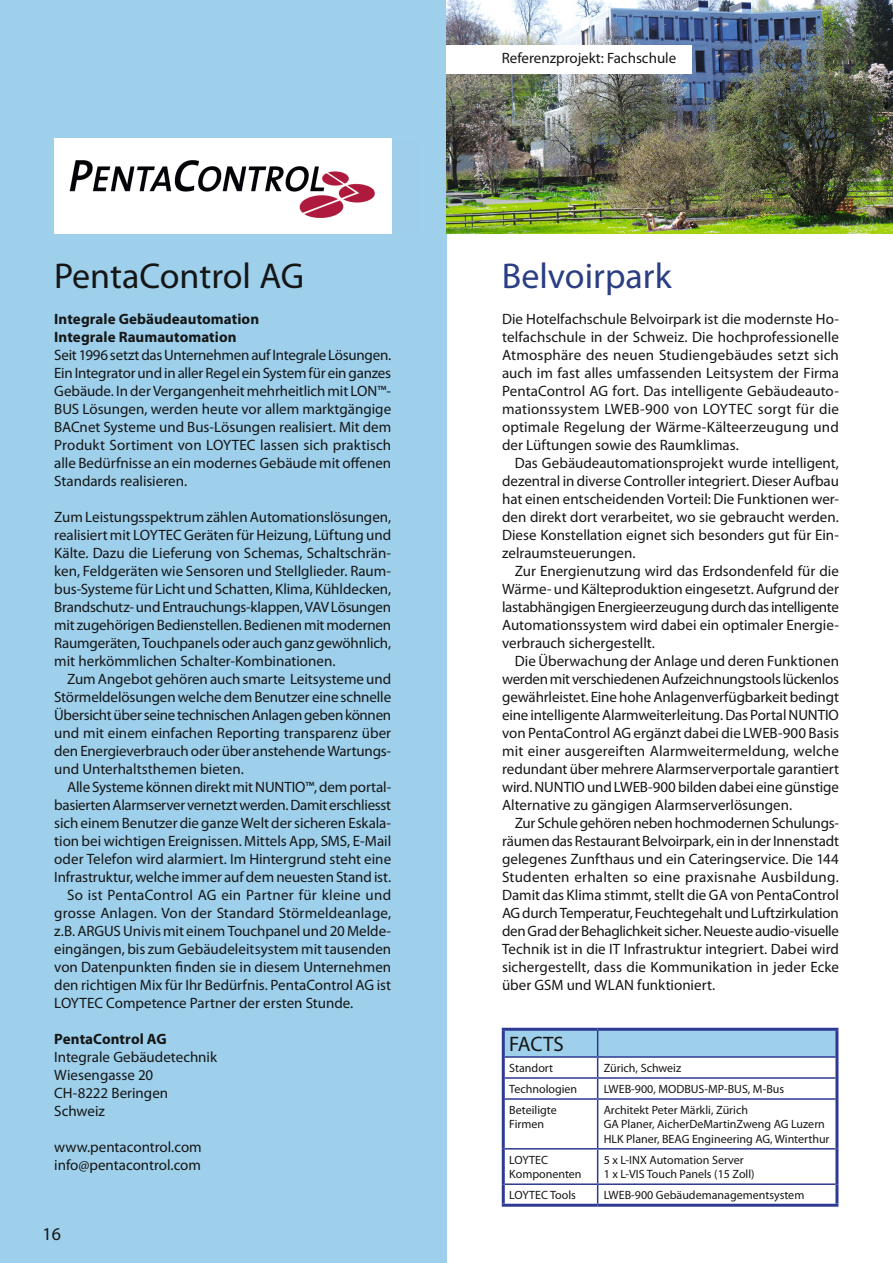
<style>
.page{position:relative;width:893px;height:1263px;background:#fff}
.page>*{position:absolute;margin:0;border:0;box-sizing:border-box;transform-origin:0 0}
.t1{font:36px "Myriad Pro";color:#151616}
.t2{font:36px "Myriad Pro";color:#2b3e83}
.t3{font:21px "Myriad Pro";letter-spacing:-.01em;color:#151616}
.t4{font:18px "Myriad Pro";color:#151616}
.t5{font:15px/18px "Myriad Pro";color:#151616;text-align:justify}
.t6{font:700 15px/18px "Myriad Pro";letter-spacing:.005em;color:#151616}
.t7{font:15px "Myriad Pro";letter-spacing:-.02em;color:#151616}
.t8{font:15px "Myriad Pro";letter-spacing:.02em;color:#151616}
.t9{font:12px/14.4px "Myriad Pro";color:#151616}
</style>
<div class="page">
<div style="left:0;top:0;width:446px;height:1263px;background:#9ecfeb"></div>
<div style="left:54px;top:139px;width:337px;height:95px;background:#fff"></div>
<img style="left:69px;top:141px;width:323px;height:90px">
<img style="left:446px;top:0;width:447px;height:233px">
<svg style="left:505px;top:1100px;width:330px;height:104px"></svg>
<svg style="left:505px;top:1031px;width:330px;height:67px"></svg>
<hr style="left:505px;top:1098px;width:93px;height:2px;background:#2d3993">
<hr style="left:598px;top:1098px;width:237px;height:2px;background:#2d3993">
<hr style="left:597px;top:1100px;width:1px;height:48px;background:#2d3993">
<hr style="left:505px;top:1148px;width:93px;height:1px;background:#2d3993">
<hr style="left:598px;top:1148px;width:237px;height:1px;background:#2d3993">
<hr style="left:597px;top:1149px;width:1px;height:34px;background:#2d3993">
<hr style="left:505px;top:1183px;width:93px;height:2px;background:#2d3993">
<hr style="left:598px;top:1183px;width:237px;height:2px;background:#2d3993">
<svg style="left:597px;top:1185px;width:1px;height:19px"></svg>
<hr style="left:502px;top:1028px;width:96px;height:3px;background:#2d3993">
<hr style="left:502px;top:1031px;width:3px;height:26px;background:#2d3993">
<hr style="left:598px;top:1028px;width:240px;height:3px;background:#2d3993">
<hr style="left:835px;top:1031px;width:3px;height:26px;background:#2d3993">
<hr style="left:502px;top:1057px;width:3px;height:21px;background:#2d3993">
<hr style="left:835px;top:1057px;width:3px;height:21px;background:#2d3993">
<hr style="left:502px;top:1078px;width:3px;height:21px;background:#2d3993">
<hr style="left:835px;top:1078px;width:3px;height:21px;background:#2d3993">
<hr style="left:502px;top:1099px;width:3px;height:50px;background:#2d3993">
<hr style="left:835px;top:1099px;width:3px;height:50px;background:#2d3993">
<hr style="left:502px;top:1149px;width:3px;height:35px;background:#2d3993">
<hr style="left:835px;top:1149px;width:3px;height:35px;background:#2d3993">
<hr style="left:502px;top:1184px;width:3px;height:20px;background:#2d3993">
<hr style="left:835px;top:1184px;width:3px;height:20px;background:#2d3993">
<hr style="left:502px;top:1204px;width:96px;height:3px;background:#2d3993">
<hr style="left:598px;top:1204px;width:240px;height:3px;background:#2d3993">
<div style="left:446px;top:45px;width:246px;height:29px;background:#fff"></div>
<h1 class="t1" style="left:54px;top:254px;width:252px">PentaControl AG</h1>
<p class="t6" style="left:54px;top:309px;width:206px">Integrale Gebäudeautomation<br>Integrale Raumautomation</p>
<p class="t5" style="left:54px;top:346px;width:338px">Seit 1996 setzt das Unternehmen auf Integrale Lösungen.<br>Ein Integrator und in aller Regel ein System für ein ganzes Gebäude. In der Vergangenheit mehrheitlich mit LON™- BUS Lösungen, werden heute vor allem marktgängige BACnet Systeme und Bus-Lösungen realisiert. Mit dem Produkt Sortiment von LOYTEC lassen sich praktisch alle Bedürfnisse an ein modernes Gebäude mit offenen Standards realisieren.</p>
<p class="t5" style="left:54px;top:508px;width:338px">Zum Leistungsspektrum zählen Automationslösungen, realisiert mit LOYTEC Geräten für Heizung, Lüftung und Kälte. Dazu die Lieferung von Schemas, Schaltschrän&shy;ken, Feldgeräten wie Sensoren und Stellglieder. Raum&shy;bus-Systeme für Licht und Schatten, Klima, Kühldecken, Brandschutz- und Entrauchungs-klappen, VAV Lösungen mit zugehörigen Bedienstellen. Bedienen mit modernen Raumgeräten, Touchpanels oder auch ganz gewöhnlich, mit herkömmlichen Schalter-Kombinationen.</p>
<p class="t5" style="left:54px;top:670px;width:338px;text-indent:13px">Zum Angebot gehören auch smarte Leitsysteme und Störmeldelösungen welche dem Benutzer eine schnelle Übersicht über seine technischen Anlagen geben können und mit einem einfachen Reporting transparenz über den Energieverbrauch oder über anstehende Wartungs&shy;und Unterhaltsthemen bieten.</p>
<p class="t5" style="left:67px;top:778px;width:326px">Alle Systeme können direkt mit NUNTIO™, dem portal-</p>
<p class="t7" style="left:54px;top:796px;width:338px">basierten Alarmserver vernetzt werden. Damit erschliesst</p>
<p class="t5" style="left:54px;top:814px;width:338px">sich einem Benutzer die ganze Welt der sicheren Eskala-</p>
<p class="t5" style="left:54px;top:832px;width:338px">tion bei wichtigen Ereignissen. Mittels App, SMS, E-Mail</p>
<p class="t5" style="left:54px;top:850px;width:338px">oder Telefon wird alarmiert. Im Hintergrund steht eine</p>
<p class="t5" style="left:54px;top:868px;width:338px">Infrastruktur, welche immer auf dem neuesten Stand ist.</p>
<p class="t8" style="left:67px;top:886px;width:326px">So ist PentaControl AG ein Partner für kleine und</p>
<p class="t5" style="left:54px;top:904px;width:338px">grosse Anlagen. Von der Standard Störmeldeanlage,</p>
<p class="t5" style="left:54px;top:922px;width:338px">z.B. ARGUS Univis mit einem Touchpanel und 20 Melde-</p>
<p class="t5" style="left:54px;top:940px;width:338px">eingängen, bis zum Gebäudeleitsystem mit tausenden</p>
<p class="t5" style="left:54px;top:958px;width:338px">von Datenpunkten finden sie in diesem Unternehmen</p>
<p class="t5" style="left:54px;top:976px;width:338px">den richtigen Mix für Ihr Bedürfnis. PentaControl AG ist</p>
<p class="t5" style="left:54px;top:994px;width:301px">LOYTEC Competence Partner der ersten Stunde.</p>
<p class="t6" style="left:54px;top:1029px;width:114px">PentaControl AG</p>
<p class="t5" style="left:54px;top:1048px;width:164px;text-align:left">Integrale Gebäudetechnik<br>Wiesengasse 20<br>CH-8222 Beringen<br>Schweiz</p>
<p class="t5" style="left:54px;top:1138px;width:149px">www.pentacontrol.com info@pentacontrol.com</p>
<p class="t4" style="left:43px;top:1223px;width:20px">16</p>
<p class="t5" style="left:502px;top:49px;width:176px">Referenzprojekt: Fachschule</p>
<h1 class="t2" style="left:502px;top:254px;width:171px">Belvoirpark</h1>
<p class="t5" style="left:502px;top:310px;width:338px">Die Hotelfachschule Belvoirpark ist die modernste Ho&shy;telfachschule in der Schweiz. Die hochprofessionelle Atmosphäre des neuen Studiengebäudes setzt sich auch im fast alles umfassenden Leitsystem der Firma PentaControl AG fort. Das intelligente Gebäudeauto&shy;mationssystem LWEB-900 von LOYTEC sorgt für die optimale Regelung der Wärme-Kälteerzeugung und der Lüftungen sowie des Raumklimas.</p>
<p class="t5" style="left:502px;top:454px;width:338px;text-indent:13px">Das Gebäudeautomationsprojekt wurde intelligent, dezentral in diverse Controller integriert. Dieser Aufbau hat einen entscheidenden Vorteil: Die Funktionen wer&shy;den direkt dort verarbeitet, wo sie gebraucht werden.<br>Diese Konstellation eignet sich besonders gut für Ein&shy;zelraumsteuerungen.</p>
<p class="t5" style="left:502px;top:562px;width:338px;text-indent:13px">Zur Energienutzung wird das Erdsondenfeld für die Wärme- und Kälteproduktion eingesetzt. Aufgrund der lastabhängigen Energieerzeugung durch das intelligente Automationssystem wird dabei ein optimaler Energie&shy;verbrauch sichergestellt.</p>
<p class="t5" style="left:502px;top:652px;width:338px;text-indent:13px">Die Überwachung der Anlage und deren Funktionen werden mit verschiedenen Aufzeichnungstools lückenlos gewährleistet. Eine hohe Anlagenverfügbarkeit bedingt eine intelligente Alarmweiterleitung. Das Portal NUNTIO von PentaControl AG ergänzt dabei die LWEB-900 Basis mit einer ausgereiften Alarmweitermeldung, welche redundant über mehrere Alarmserverportale garantiert wird. NUNTIO und LWEB-900 bilden dabei eine günstige Alternative zu gängigen Alarmserverlösungen.</p>
<p class="t5" style="left:502px;top:814px;width:338px;text-indent:13px">Zur Schule gehören neben hochmodernen Schulungs&shy;räumen das Restaurant Belvoirpark, ein in der Innenstadt gelegenes Zunfthaus und ein Cateringservice. Die 144<br>Studenten erhalten so eine praxisnahe Ausbildung.<br>Damit das Klima stimmt, stellt die GA von PentaControl AG durch Temperatur, Feuchtegehalt und Luftzirkulation den Grad der Behaglichkeit sicher. Neueste audio-visuelle Technik ist in die IT Infrastruktur integriert. Dabei wird sichergestellt, dass die Kommunikation in jeder Ecke über GSM und WLAN funktioniert.</p>
<h2 class="t3" style="left:509px;top:1031px;width:56px">FACTS</h2>
<p class="t9" style="left:509px;top:1060px;width:45px">Standort</p>
<p class="t9" style="left:604px;top:1060px;width:79px">Zürich, Schweiz</p>
<p class="t9" style="left:509px;top:1081px;width:69px">Technologien</p>
<p class="t9" style="left:604px;top:1081px;width:182px">LWEB-900, MODBUS-MP-BUS, M-Bus</p>
<p class="t9" style="left:509px;top:1102px;width:49px">Beteiligte<br>Firmen</p>
<p class="t9" style="left:604px;top:1102px;width:227px">Architekt Peter Märkli, Zürich<br>GA Planer, AicherDeMartinZweng AG Luzern<br>HLK Planer, BEAG Engineering AG, Winterthur</p>
<p class="t9" style="left:509px;top:1152px;width:74px">LOYTEC<br>Komponenten</p>
<p class="t9" style="left:604px;top:1152px;width:153px">5 x L-INX Automation Server<br>1 x L-VIS Touch Panels (15 Zoll)</p>
<p class="t9" style="left:509px;top:1188px;width:68px">LOYTEC Tools</p>
<p class="t9" style="left:604px;top:1188px;width:202px">LWEB-900 Gebäudemanagementsystem</p>
</div>
